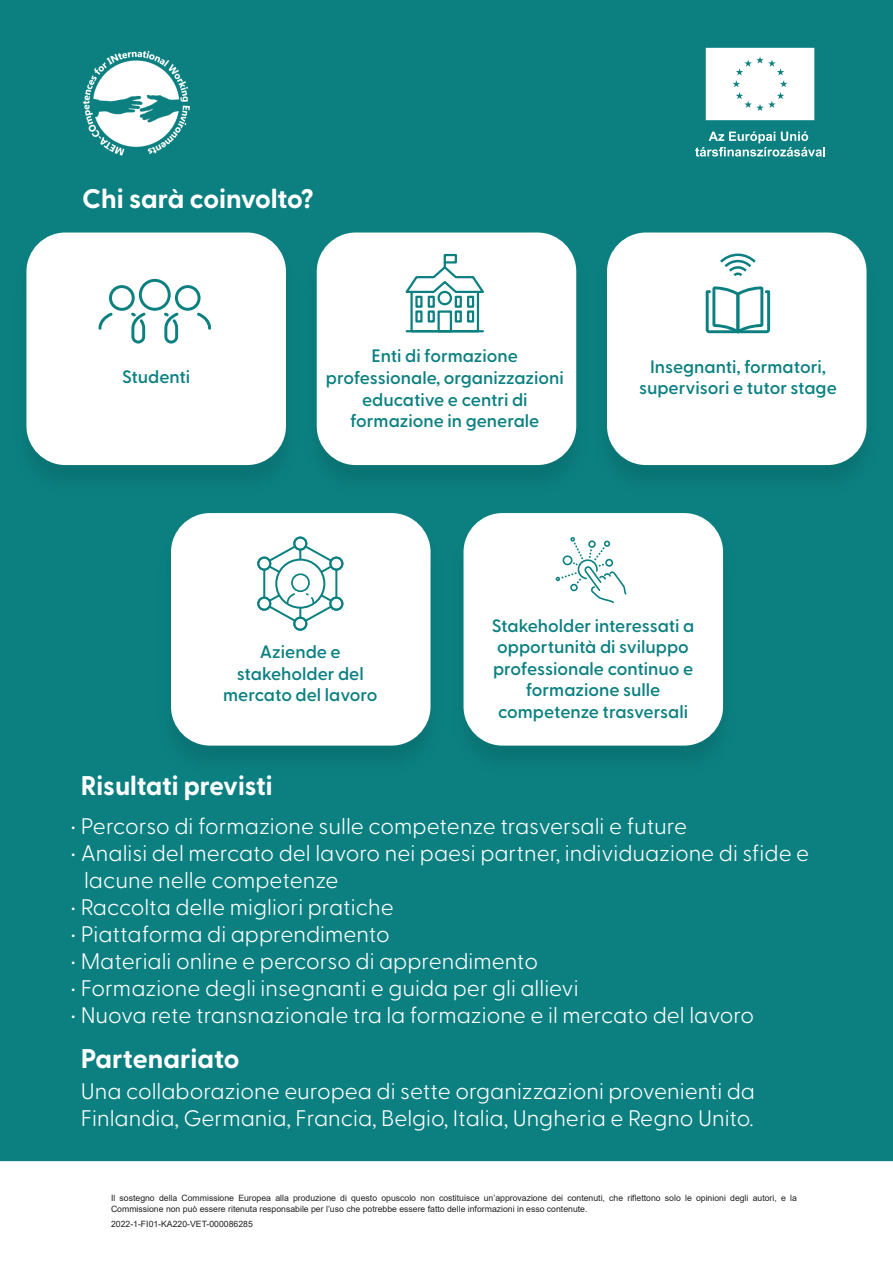
<style>
.page{position:relative;width:893px;height:1263px;background:#0c8081}
.page>*{position:absolute;margin:0;border:0;box-sizing:border-box;transform-origin:0 0}
.t1{font:700 27px "Greycliff CF";color:#fff}
.t2{font:300 22.5px/27px "Greycliff CF";color:#fff}
.t3{font:600 18px/21.6px "Greycliff CF";color:#0c8081;text-align:center}
.t4{font:8.7px/11.1px "Arial";color:#231f20}
</style>
<div class="page">
<div style="left:0;top:1161px;width:893px;height:102px;background:#fff"></div>
<img style="left:26px;top:232px;width:260px;height:245px">
<div style="left:26px;top:233px;width:260px;height:232px;background:#fff;border-radius:39px"></div>
<img style="left:316px;top:232px;width:261px;height:245px">
<div style="left:317px;top:233px;width:259px;height:232px;background:#fff;border-radius:39px"></div>
<img style="left:463px;top:513px;width:261px;height:244px">
<div style="left:464px;top:513px;width:259px;height:233px;background:#fff;border-radius:39px"></div>
<img style="left:171px;top:513px;width:260px;height:244px">
<div style="left:171px;top:513px;width:259px;height:233px;background:#fff;border-radius:39px"></div>
<img style="left:607px;top:232px;width:260px;height:245px">
<div style="left:607px;top:233px;width:259px;height:232px;background:#fff;border-radius:39px"></div>
<div style="left:444px;top:254px;width:13px;height:10px;border:2px solid #0c8081"></div>
<svg style="left:405px;top:262px;width:79px;height:32px"></svg>
<div style="left:410px;top:291px;width:69px;height:41px;border:2px solid #0c8081"></div>
<div style="left:437px;top:291px;width:15px;height:14px;border:2px solid #0c8081;border-radius:50%"></div>
<hr style="left:407px;top:330px;width:76px;height:2px;background:#0c8081">
<div style="left:437px;top:310px;width:15px;height:22px;border:2px solid #0c8081"></div>
<div style="left:455px;top:310px;width:7px;height:13px;border:2px solid #0c8081"></div>
<div style="left:467px;top:310px;width:7px;height:13px;border:2px solid #0c8081"></div>
<div style="left:415px;top:310px;width:8px;height:13px;border:2px solid #0c8081"></div>
<div style="left:428px;top:310px;width:7px;height:13px;border:2px solid #0c8081"></div>
<div style="left:455px;top:296px;width:7px;height:12px;border:2px solid #0c8081"></div>
<div style="left:467px;top:296px;width:7px;height:12px;border:2px solid #0c8081"></div>
<div style="left:415px;top:296px;width:8px;height:12px;border:2px solid #0c8081"></div>
<div style="left:428px;top:296px;width:7px;height:12px;border:2px solid #0c8081"></div>
<svg style="left:98px;top:279px;width:113px;height:65px"></svg>
<svg style="left:720px;top:254px;width:36px;height:22px"></svg>
<svg style="left:706px;top:286px;width:64px;height:47px"></svg>
<svg style="left:555px;top:537px;width:71px;height:66px"></svg>
<div style="left:293px;top:537px;width:14px;height:14px;border:2px solid #0c8081;border-radius:50%"></div>
<div style="left:329px;top:557px;width:14px;height:14px;border:2px solid #0c8081;border-radius:50%"></div>
<div style="left:329px;top:597px;width:14px;height:14px;border:2px solid #0c8081;border-radius:50%"></div>
<div style="left:257px;top:557px;width:14px;height:14px;border:2px solid #0c8081;border-radius:50%"></div>
<div style="left:257px;top:597px;width:14px;height:14px;border:2px solid #0c8081;border-radius:50%"></div>
<div style="left:293px;top:617px;width:14px;height:14px;border:2px solid #0c8081;border-radius:50%"></div>
<hr style="left:335px;top:570px;width:2px;height:28px;background:#0c8081">
<hr style="left:263px;top:570px;width:2px;height:28px;background:#0c8081">
<svg style="left:267px;top:544px;width:67px;height:79px"></svg>
<img style="left:83px;top:50px;width:107px;height:106px">
<div style="left:706px;top:48px;width:108px;height:72px;background:#fff"></div>
<svg style="left:695px;top:131px;width:130px;height:26px"></svg>
<p class="t1" style="left:82px;top:178px;width:233px">Chi sarà coinvolto?</p>
<p class="t3" style="left:122px;top:365px;width:70px">Studenti</p>
<p class="t3" style="left:326px;top:344px;width:239px">Enti di formazione professionale, organizzazioni educative e centri di formazione in generale</p>
<p class="t3" style="left:639px;top:355px;width:199px">Insegnanti, formatori, supervisori e tutor stage</p>
<p class="t3" style="left:223px;top:640px;width:156px">Aziende e stakeholder del mercato del lavoro</p>
<p class="t1" style="left:81px;top:765px;width:193px">Risultati previsti</p>
<p class="t3" style="left:492px;top:613px;width:204px">Stakeholder interessati a opportunità di sviluppo professionale continuo e formazione sulle competenze trasversali</p>
<p class="t2" style="left:70px;top:810px;width:618px">• Percorso di formazione sulle competenze trasversali e future</p>
<p class="t2" style="left:84px;top:837px;width:727px;text-indent:-14px">• Analisi del mercato del lavoro nei paesi partner, individuazione di sfide e lacune nelle competenze</p>
<p class="t2" style="left:70px;top:891px;width:325px">• Raccolta delle migliori pratiche</p>
<p class="t2" style="left:70px;top:918px;width:321px">• Piattaforma di apprendimento</p>
<p class="t2" style="left:70px;top:945px;width:469px">• Materiali online e percorso di apprendimento</p>
<p class="t2" style="left:70px;top:972px;width:510px">• Formazione degli insegnanti e guida per gli allievi</p>
<p class="t2" style="left:70px;top:999px;width:685px">• Nuova rete transnazionale tra la formazione e il mercato del lavoro</p>
<p class="t1" style="left:81px;top:1038px;width:160px">Partenariato</p>
<p class="t2" style="left:81px;top:1076px;width:676px">Una collaborazione europea di sette organizzazioni provenienti da<br>Finlandia, Germania, Francia, Belgio, Italia, Ungheria e Regno Unito.</p>
<p class="t4" style="left:111px;top:1192px;width:687px">Il sostegno della Commissione Europea alla produzione di questo opuscolo non costituisce un’approvazione dei contenuti, che riflettono solo le opinioni degli autori, e la<br>Commissione non può essere ritenuta responsabile per l’uso che potrebbe essere fatto delle informazioni in esso contenute.</p>
<p class="t4" style="left:111px;top:1218px;width:143px">2022-1-FI01-KA220-VET-000086285</p>
</div>
